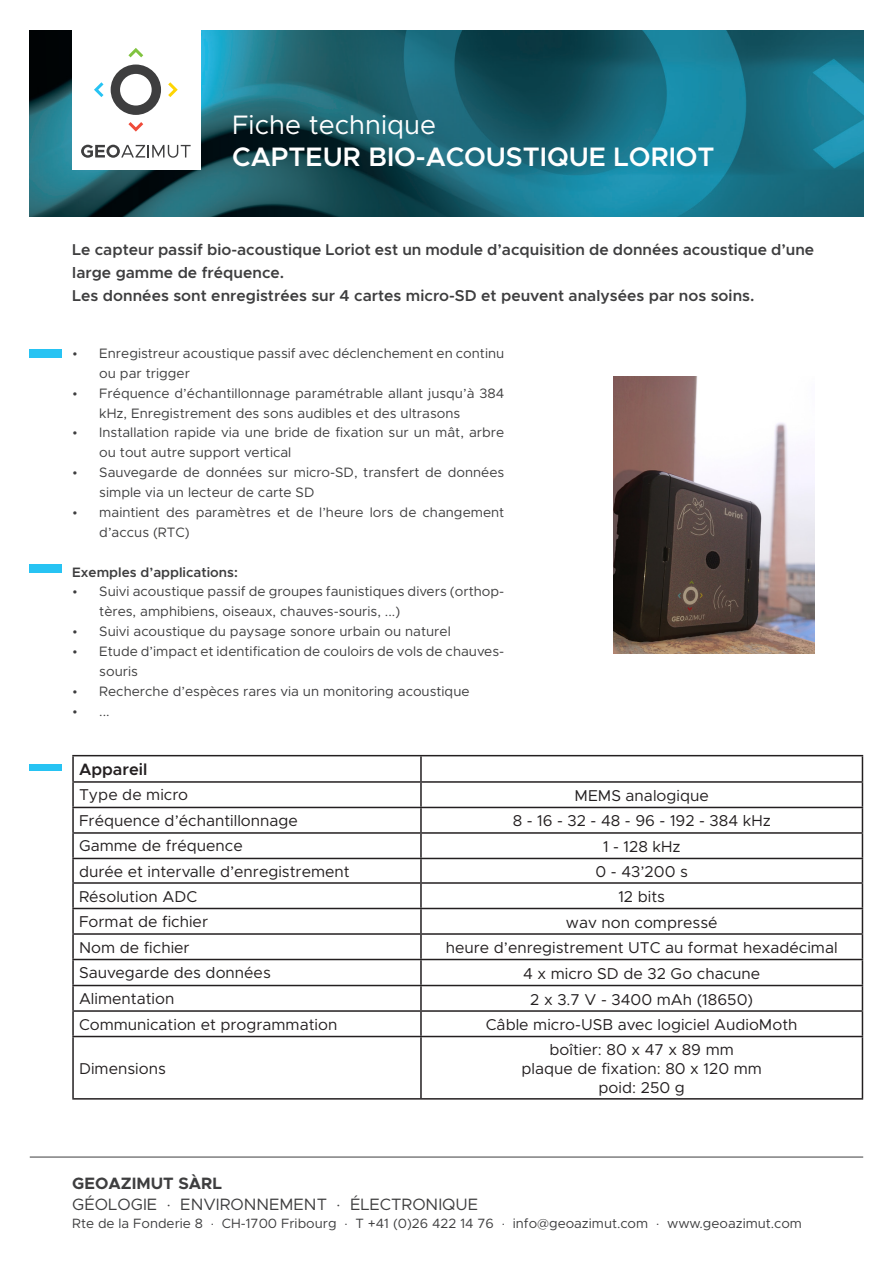
<style>
.page{position:relative;width:893px;height:1263px;background:#fff}
.page>*{position:absolute;margin:0;border:0;box-sizing:border-box;transform-origin:0 0}
.t1{font:600 26.85px "Metropolis";color:#fff}
.t2{font:26.85px "Metropolis";color:#fff}
.t3{font:16.5px "Metropolis";color:#3e3e3f}
.t4{font:700 16.5px "Metropolis";color:#3e3e3f}
.t5{font:600 16.5px "Metropolis";color:#231f20}
.t6{font:15.75px "Metropolis";color:#231f20}
.t7{font:600 15.75px/22.5px "Metropolis";color:#3e3e3f}
.t8{font:13.65px/20px "Metropolis";color:#3e3e3f}
.t9{font:600 13.65px "Metropolis";color:#3e3e3f}
.t10{font:13.5px "Metropolis";color:#3e3e3f}
</style>
<div class="page">
<div style="left:30px;top:349px;width:32px;height:9px;background:#27c3f3"></div>
<div style="left:30px;top:764px;width:32px;height:7px;background:#27c3f3"></div>
<div style="left:30px;top:564px;width:32px;height:9px;background:#27c3f3"></div>
<img style="left:30px;top:30px;width:833px;height:186px">
<div style="left:72px;top:0;width:129px;height:169px;background:#fff"></div>
<svg style="left:81px;top:145px;width:110px;height:13px"></svg>
<svg style="left:111px;top:65px;width:50px;height:50px"></svg>
<svg style="left:128px;top:122px;width:15px;height:10px"></svg>
<svg style="left:168px;top:82px;width:10px;height:15px"></svg>
<svg style="left:128px;top:48px;width:15px;height:9px"></svg>
<svg style="left:94px;top:82px;width:10px;height:15px"></svg>
<hr style="left:30px;top:1157px;width:833px;height:1px;background:#3e3e3f">
<hr style="left:72px;top:755px;width:349px;height:1px;background:#231f20">
<hr style="left:72px;top:756px;width:2px;height:25px;background:#231f20">
<hr style="left:421px;top:755px;width:442px;height:1px;background:#231f20">
<hr style="left:72px;top:781px;width:349px;height:2px;background:#231f20">
<hr style="left:72px;top:783px;width:2px;height:24px;background:#231f20">
<hr style="left:72px;top:807px;width:349px;height:1px;background:#231f20">
<hr style="left:72px;top:808px;width:2px;height:24px;background:#231f20">
<hr style="left:72px;top:832px;width:349px;height:2px;background:#231f20">
<hr style="left:72px;top:834px;width:2px;height:24px;background:#231f20">
<hr style="left:72px;top:858px;width:349px;height:1px;background:#231f20">
<hr style="left:72px;top:859px;width:2px;height:23px;background:#231f20">
<hr style="left:72px;top:882px;width:349px;height:2px;background:#231f20">
<hr style="left:72px;top:884px;width:2px;height:24px;background:#231f20">
<hr style="left:72px;top:908px;width:349px;height:1px;background:#231f20">
<hr style="left:72px;top:909px;width:2px;height:24px;background:#231f20">
<hr style="left:72px;top:933px;width:349px;height:2px;background:#231f20">
<hr style="left:72px;top:935px;width:2px;height:24px;background:#231f20">
<hr style="left:72px;top:959px;width:349px;height:1px;background:#231f20">
<hr style="left:72px;top:960px;width:2px;height:25px;background:#231f20">
<hr style="left:72px;top:985px;width:349px;height:1px;background:#231f20">
<hr style="left:72px;top:986px;width:2px;height:24px;background:#231f20">
<hr style="left:72px;top:1010px;width:349px;height:2px;background:#231f20">
<hr style="left:72px;top:1012px;width:2px;height:24px;background:#231f20">
<svg style="left:73px;top:756px;width:790px;height:280px"></svg>
<hr style="left:72px;top:1036px;width:349px;height:1px;background:#231f20">
<hr style="left:72px;top:1037px;width:2px;height:61px;background:#231f20">
<hr style="left:421px;top:1036px;width:442px;height:1px;background:#231f20">
<hr style="left:420px;top:1037px;width:2px;height:61px;background:#231f20">
<hr style="left:862px;top:1037px;width:1px;height:61px;background:#231f20">
<hr style="left:72px;top:1098px;width:349px;height:1px;background:#231f20">
<hr style="left:421px;top:1098px;width:442px;height:1px;background:#231f20">
<img style="left:614px;top:376px;width:200px;height:277px">
<p class="t2" style="left:232px;top:108px;width:205px">Fiche technique</p>
<p class="t1" style="left:232px;top:140px;width:484px">CAPTEUR BIO-ACOUSTIQUE LORIOT</p>
<p class="t7" style="left:72px;top:239px;width:743px">Le capteur passif bio-acoustique Loriot est un module d’acquisition de données acoustique d’une large gamme de fréquence.</p>
<p class="t7" style="left:72px;top:284px;width:684px">Les données sont enregistrées sur 4 cartes micro-SD et peuvent analysées par nos soins.</p>
<p class="t8" style="left:99px;top:343px;width:406px;text-indent:-27px">• Enregistreur acoustique passif avec déclenchement en continu ou par trigger</p>
<p class="t8" style="left:99px;top:383px;width:406px;text-indent:-27px">• Fréquence d’échantillonnage paramétrable allant jusqu’à 384 kHz, Enregistrement des sons audibles et des ultrasons</p>
<p class="t8" style="left:99px;top:423px;width:406px;text-indent:-27px">• Installation rapide via une bride de fixation sur un mât, arbre ou tout autre support vertical</p>
<p class="t8" style="left:99px;top:462px;width:406px;text-indent:-27px">• Sauvegarde de données sur micro-SD, transfert de données simple via un lecteur de carte SD</p>
<p class="t8" style="left:99px;top:502px;width:406px;text-indent:-27px">• maintient des paramètres et de l’heure lors de changement d’accus (RTC)</p>
<p class="t9" style="left:72px;top:563px;width:167px">Exemples d’applications:</p>
<p class="t8" style="left:99px;top:582px;width:406px;text-indent:-27px">• Suivi acoustique passif de groupes faunistiques divers (orthop&shy;tères, amphibiens, oiseaux, chauves-souris, ...)</p>
<p class="t8" style="left:72px;top:621px;width:380px">• Suivi acoustique du paysage sonore urbain ou naturel</p>
<p class="t8" style="left:99px;top:641px;width:406px;text-indent:-27px">• Etude d’impact et identification de couloirs de vols de chauves&shy;souris</p>
<p class="t8" style="left:72px;top:681px;width:399px">• Recherche d’espèces rares via un monitoring acoustique</p>
<p class="t8" style="left:72px;top:701px;width:39px">• ...</p>
<p class="t5" style="left:79px;top:759px;width:70px">Appareil</p>
<p class="t6" style="left:79px;top:785px;width:111px">Type de micro</p>
<p class="t6" style="left:575px;top:786px;width:136px">MEMS analogique</p>
<p class="t6" style="left:79px;top:811px;width:220px">Fréquence d’échantillonnage</p>
<p class="t6" style="left:513px;top:811px;width:260px">8 - 16 - 32 - 48 - 96 - 192 - 384 kHz</p>
<p class="t6" style="left:79px;top:836px;width:165px">Gamme de fréquence</p>
<p class="t6" style="left:603px;top:837px;width:79px">1 - 128 kHz</p>
<p class="t6" style="left:79px;top:862px;width:272px">durée et intervalle d’enregistrement</p>
<p class="t6" style="left:595px;top:862px;width:94px">0 - 43’200 s</p>
<p class="t6" style="left:79px;top:886px;width:120px">Résolution ADC</p>
<p class="t6" style="left:618px;top:887px;width:48px">12 bits</p>
<p class="t6" style="left:79px;top:912px;width:131px">Format de fichier</p>
<p class="t6" style="left:566px;top:912px;width:153px">wav non compressé</p>
<p class="t6" style="left:79px;top:937px;width:112px">Nom de fichier</p>
<p class="t6" style="left:446px;top:938px;width:393px">heure d’enregistrement UTC au format hexadécimal</p>
<p class="t6" style="left:79px;top:963px;width:193px">Sauvegarde des données</p>
<p class="t6" style="left:523px;top:963px;width:239px">4 x micro SD de 32 Go chacune</p>
<p class="t6" style="left:79px;top:989px;width:97px">Alimentation</p>
<p class="t6" style="left:530px;top:989px;width:224px">2 x 3.7 V - 3400 mAh (18650)</p>
<p class="t6" style="left:79px;top:1014px;width:260px">Communication et programmation</p>
<p class="t6" style="left:486px;top:1015px;width:313px">Câble micro-USB avec logiciel AudioMoth</p>
<p class="t6" style="left:79px;top:1059px;width:88px">Dimensions</p>
<p class="t6" style="left:550px;top:1040px;width:186px">boîtier: 80 x 47 x 89 mm</p>
<p class="t6" style="left:521px;top:1059px;width:242px">plaque de fixation: 80 x 120 mm</p>
<p class="t6" style="left:599px;top:1078px;width:88px">poid: 250 g</p>
<p class="t4" style="left:72px;top:1173px;width:151px">GEOAZIMUT SÀRL</p>
<p class="t3" style="left:72px;top:1194px;width:407px">GÉOLOGIE · ENVIRONNEMENT · ÉLECTRONIQUE</p>
<p class="t10" style="left:72px;top:1215px;width:731px">Rte de la Fonderie 8 · CH-1700 Fribourg · T +41 (0)26 422 14 76 · info@geoazimut.com · www.geoazimut.com</p>
</div>
